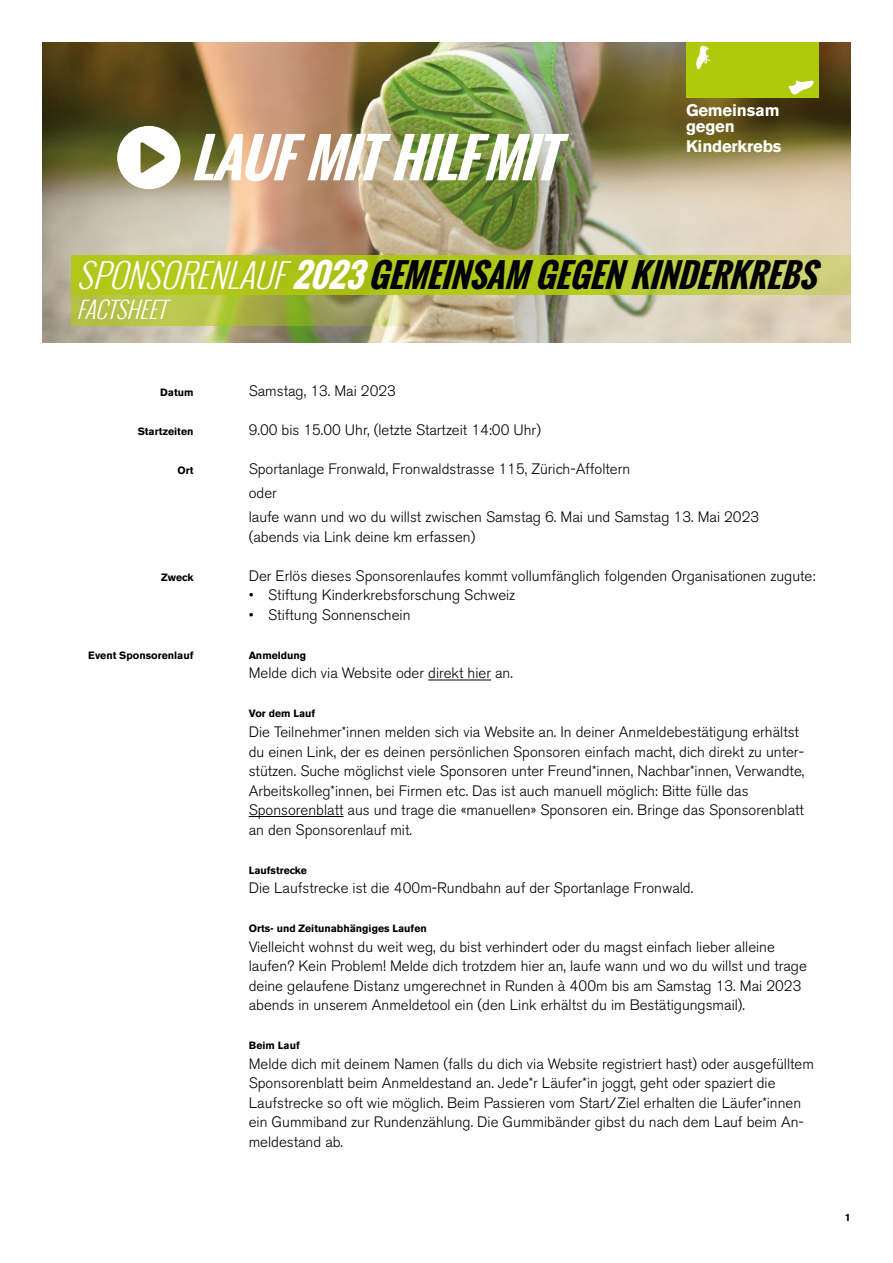
<style>
.page{position:relative;width:893px;height:1263px;background:#fff}
.page>*{position:absolute;margin:0;border:0;box-sizing:border-box;transform-origin:0 0}
.t1{font:italic 700 33px "Oswald";color:#000}
.t2{font:italic 300 22.8px "Oswald";color:#fff}
.t3{font:700 16.65px/15.5px "Akzidenz Grotesk BE";letter-spacing:-.01em;color:#fff}
.t4{font:300 15px/19.5px "Akzidenz Grotesk BE";color:#000}
.t5{font:700 10.5px "Akzidenz Grotesk BE";color:#000}
.s1{font-weight:300;color:#fff}
.s2{color:#fff}
</style>
<div class="page">
<hr style="left:428px;top:680px;width:63px;height:1px;background:#000">
<hr style="left:249px;top:816px;width:94px;height:1px;background:#000">
<img style="left:42px;top:42px;width:809px;height:301px">
<svg style="left:71px;top:255px;width:780px;height:40px;background:#b5c82c"></svg>
<svg style="left:71px;top:295px;width:339px;height:30px;background:#acb651"></svg>
<img style="left:194px;top:134px;width:375px;height:47px">
<svg style="left:117px;top:126px;width:63px;height:63px"></svg>
<div style="left:686px;top:42px;width:132px;height:56px;background:#afca0b"></div>
<svg style="left:788px;top:80px;width:26px;height:14px"></svg>
<svg style="left:696px;top:46px;width:15px;height:24px"></svg>
<p class="t3" style="left:686px;top:103px;width:95px">Gemeinsam gegen</p>
<p class="t3" style="left:686px;top:138px;width:97px">Kinderkrebs</p>
<h1 class="t1" style="left:77px;top:251px;width:754px"><span class="s1">SPONSORENLAUF</span><span class="s2">2023</span> GEMEINSAMGEGENKINDERKREBS</h1>
<h2 class="t2" style="left:77px;top:294px;width:99px">FACTSHEET</h2>
<p class="t5" style="left:160px;top:387px;width:35px">Datum</p>
<p class="t5" style="left:138px;top:426px;width:57px">Startzeiten</p>
<p class="t5" style="left:177px;top:465px;width:17px">Ort</p>
<p class="t5" style="left:161px;top:571px;width:34px">Zweck</p>
<p class="t5" style="left:88px;top:649px;width:107px">Event Sponsorenlauf</p>
<p class="t4" style="left:249px;top:382px;width:149px">Samstag, 13. Mai 2023</p>
<p class="t4" style="left:249px;top:421px;width:294px">9.00 bis 15.00 Uhr, (letzte Startzeit 14:00 Uhr)</p>
<p class="t4" style="left:249px;top:458px;width:512px;line-height:24px">Sportanlage Fronwald, Fronwaldstrasse 115, Zürich-Affoltern<br>oder<br>laufe wann und wo du willst zwischen Samstag 6. Mai und Samstag 13. Mai 2023</p>
<p class="t4" style="left:249px;top:527px;width:228px">(abends via Link deine km erfassen)</p>
<p class="t4" style="left:249px;top:566px;width:568px">Der Erlös dieses Sponsorenlaufes kommt vollumfänglich folgenden Organisationen zugute:</p>
<p class="t4" style="left:249px;top:586px;width:268px">• Stiftung Kinderkrebsforschung Schweiz</p>
<p class="t4" style="left:249px;top:605px;width:163px">• Stiftung Sonnenschein</p>
<p class="t5" style="left:249px;top:649px;width:59px">Anmeldung</p>
<p class="t4" style="left:249px;top:664px;width:266px">Melde dich via Website oder direkt hier an.</p>
<p class="t5" style="left:249px;top:708px;width:68px">Vor dem Lauf</p>
<p class="t4" style="left:249px;top:722px;width:557px">Die Teilnehmer*innen melden sich via Website an. In deiner Anmeldebestätigung erhältst du einen Link, der es deinen persönlichen Sponsoren einfach macht, dich direkt zu unter&shy;stützen. Suche möglichst viele Sponsoren unter Freund*innen, Nachbar*innen, Verwandte, Arbeitskolleg*innen, bei Firmen etc. Das ist auch manuell möglich: Bitte fülle das Sponsorenblatt aus und trage die «manuellen» Sponsoren ein. Bringe das Sponsorenblatt an den Sponsorenlauf mit.</p>
<p class="t5" style="left:249px;top:864px;width:60px">Laufstrecke</p>
<p class="t4" style="left:249px;top:878px;width:446px">Die Laufstrecke ist die 400m-Rundbahn auf der Sportanlage Fronwald.</p>
<p class="t5" style="left:249px;top:922px;width:180px">Orts- und Zeitunabhängiges Laufen</p>
<p class="t4" style="left:249px;top:937px;width:560px">Vielleicht wohnst du weit weg, du bist verhindert oder du magst einfach lieber alleine laufen? Kein Problem! Melde dich trotzdem hier an, laufe wann und wo du willst und trage deine gelaufene Distanz umgerechnet in Runden à 400m bis am Samstag 13. Mai 2023 abends in unserem Anmeldetool ein (den Link erhältst du im Bestätigungsmail).</p>
<p class="t5" style="left:249px;top:1039px;width:52px">Beim Lauf</p>
<p class="t4" style="left:249px;top:1054px;width:567px">Melde dich mit deinem Namen (falls du dich via Website registriert hast) oder ausgefülltem Sponsorenblatt beim Anmeldestand an. Jede*r Läufer*in joggt, geht oder spaziert die Laufstrecke so oft wie möglich. Beim Passieren vom Start/Ziel erhalten die Läufer*innen ein Gummiband zur Rundenzählung. Die Gummibänder gibst du nach dem Lauf beim An&shy;meldestand ab.</p>
<p class="t5" style="left:845px;top:1211px;width:7px">1</p>
</div>
